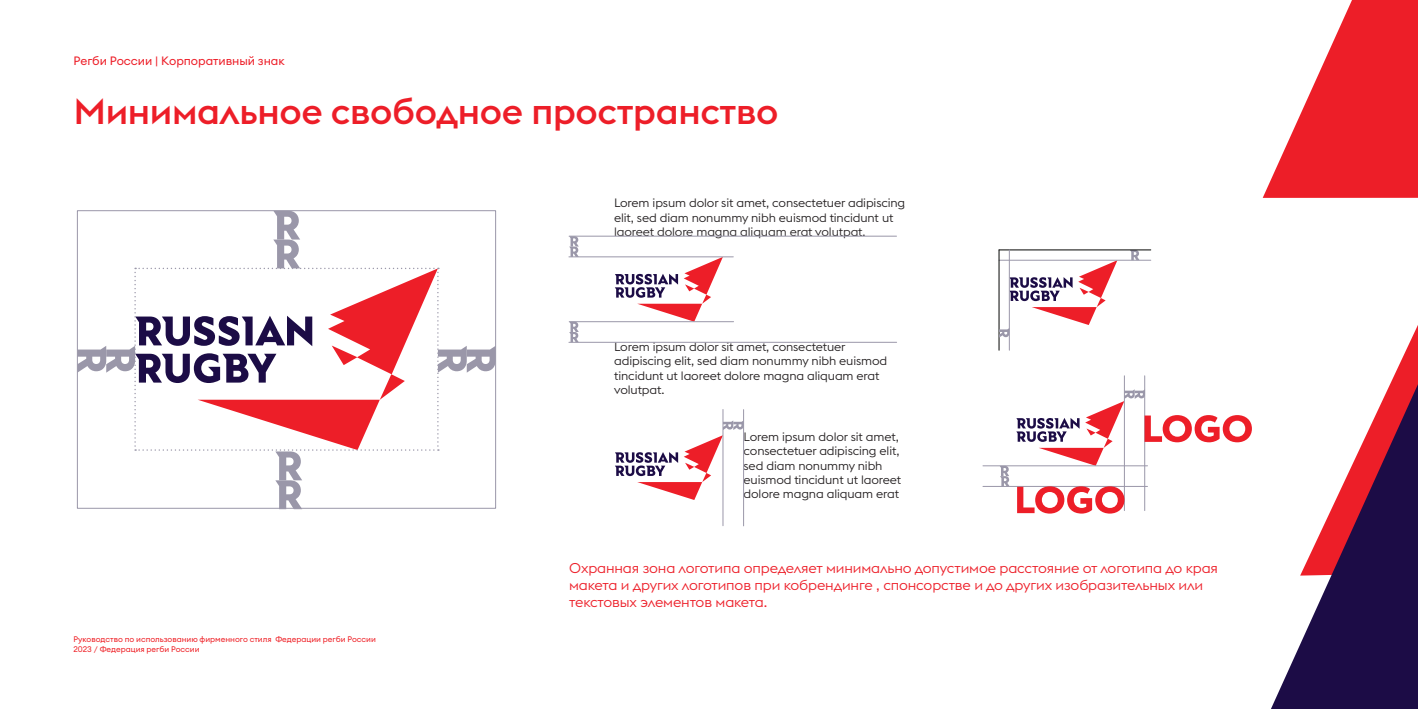
<style>
.page{position:relative;width:1418px;height:709px;background:#fff}
.page>*{position:absolute;margin:0;border:0;box-sizing:border-box;transform-origin:0 0}
.t1{font:500 36px "Euclid Flex";letter-spacing:-.01em;color:#ed1e28;scale:1.04 1}
.t2{font:300 14px/16.8px "Euclid Flex";letter-spacing:-.01em;color:#ed1e28;scale:1.04 1}
.t3{font:300 12px/14.4px "Euclid Flex";letter-spacing:-.01em;color:#231f20;scale:1.04 1}
.t4{font:12px "Euclid Circular A";letter-spacing:-.005em;color:#ed1e28}
.t5{font:8px/9.6px "Euclid Circular A";letter-spacing:-.005em;color:#ee1d23}
</style>
<div class="page">
<svg style="left:1262px;top:0;width:155px;height:340px"></svg>
<svg style="left:1271px;top:340px;width:146px;height:369px"></svg>
<svg style="left:1129px;top:250px;width:10px;height:10px"></svg>
<hr style="left:999px;top:260px;width:151px;height:1px;background:#9a97a9">
<hr style="left:999px;top:249px;width:151px;height:1px;background:#040503">
<hr style="left:998px;top:250px;width:1px;height:100px;background:#040503">
<hr style="left:1009px;top:250px;width:1px;height:100px;background:#9a97a9">
<svg style="left:999px;top:260px;width:118px;height:78px"></svg>
<svg style="left:999px;top:466px;width:10px;height:20px"></svg>
<hr style="left:982px;top:465px;width:165px;height:1px;background:#9a97a9">
<hr style="left:982px;top:486px;width:165px;height:1px;background:#9a97a9">
<hr style="left:1144px;top:376px;width:1px;height:134px;background:#9a97a9">
<hr style="left:1124px;top:376px;width:1px;height:134px;background:#9a97a9">
<svg style="left:1016px;top:389px;width:235px;height:77px"></svg>
<svg style="left:1017px;top:486px;width:107px;height:27px"></svg>
<svg style="left:77px;top:211px;width:418px;height:298px"></svg>
<svg style="left:615px;top:257px;width:108px;height:64px"></svg>
<svg style="left:569px;top:237px;width:10px;height:19px"></svg>
<hr style="left:569px;top:256px;width:164px;height:1px;background:#9a97a9">
<hr style="left:569px;top:236px;width:327px;height:1px;background:#9a97a9">
<svg style="left:569px;top:322px;width:10px;height:20px"></svg>
<hr style="left:569px;top:342px;width:327px;height:1px;background:#9a97a9">
<hr style="left:569px;top:321px;width:164px;height:1px;background:#9a97a9">
<svg style="left:615px;top:420px;width:128px;height:80px"></svg>
<hr style="left:722px;top:409px;width:1px;height:116px;background:#9a97a9">
<hr style="left:743px;top:409px;width:1px;height:117px;background:#9a97a9">
<p class="t4" style="left:73px;top:52px;width:213px">Регби России | Корпоративный знак</p>
<h1 class="t1" style="left:73px;top:90px;width:679px">Минимальное свободное пространство</h1>
<p class="t3" style="left:614px;top:196px;width:281px">Lorem ipsum dolor sit amet, consectetuer adipiscing elit, sed diam nonummy nibh euismod tincidunt ut laoreet dolore magna aliquam erat volutpat.</p>
<p class="t3" style="left:614px;top:339px;width:264px">Lorem ipsum dolor sit amet, consectetuer adipiscing elit, sed diam nonummy nibh euismod tincidunt ut laoreet dolore magna aliquam erat volutpat.</p>
<p class="t3" style="left:743px;top:429px;width:153px">Lorem ipsum dolor sit amet, consectetuer adipiscing elit, sed diam nonummy nibh euismod tincidunt ut laoreet dolore magna aliquam erat</p>
<p class="t5" style="left:73px;top:634px;width:304px">Руководство по использованию фирменного стиля Федерации регби России<br>2023 / Федерация регби России</p>
<p class="t2" style="left:569px;top:560px;width:625px">Охранная зона логотипа определяет минимально допустимое расстояние от логотипа до края макета и других логотипов при кобрендинге , спонсорстве и до других изобразительных или текстовых элементов макета.</p>
</div>
